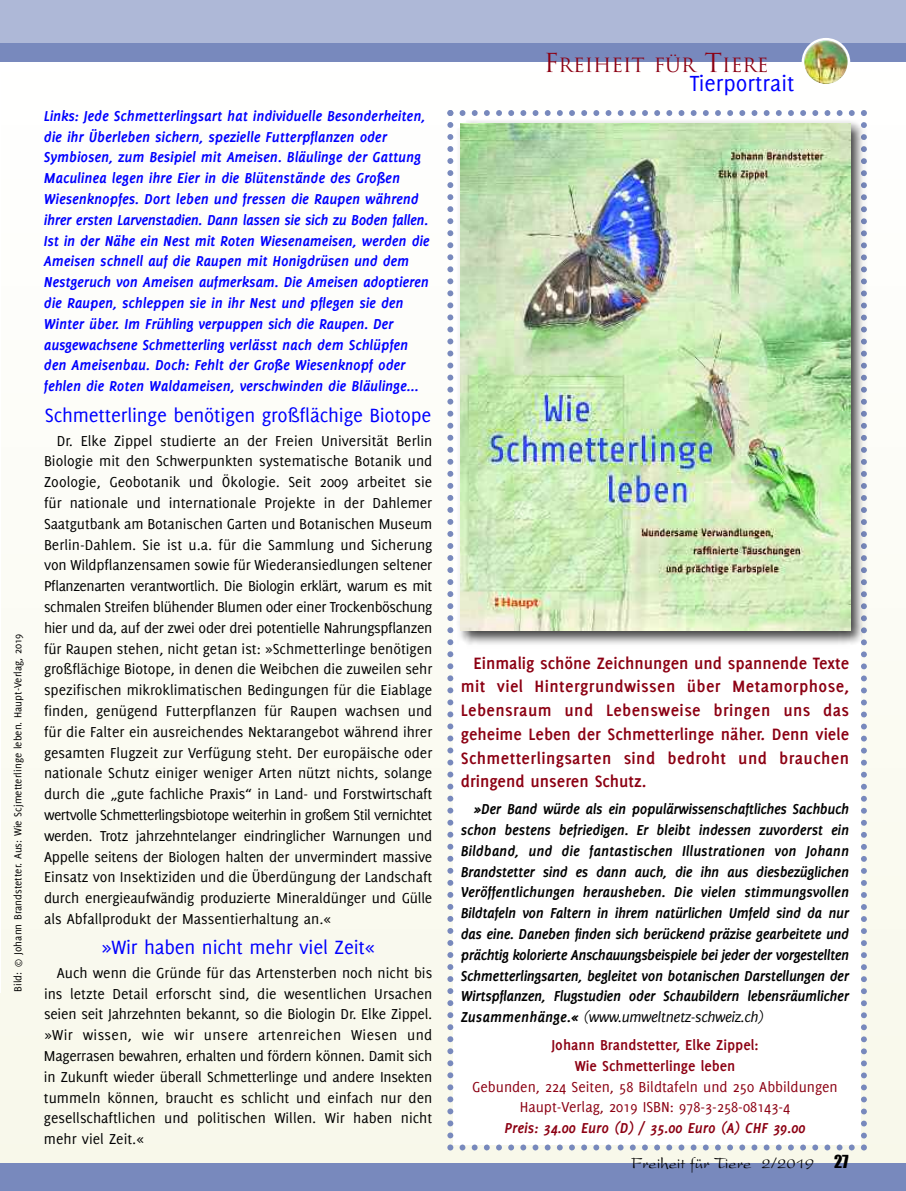
<style>
.page{position:relative;width:906px;height:1191px;background:#fff}
.page>*{position:absolute;margin:0;border:0;box-sizing:border-box;transform-origin:0 0}
.t1{font:24px "Delicious";color:#00f}
.t2{font:21px "Delicious";letter-spacing:-.01em;color:#00f}
.t3{font:19.2px "Trajan";color:#8c0013}
.t4{font:700 18px/23.7px "Delicious";letter-spacing:.02em;color:#8c0013;text-align:justify}
.t5{font:16.5px "President";color:#000}
.t6{font:15.75px/20.9px "Delicious";color:#000;text-align:justify}
.t7{font:italic 700 15.75px/20.9px "Delicious";letter-spacing:-.01em;color:#00f}
.t8{font:italic 700 15.75px/20.9px "Delicious";letter-spacing:-.025em;color:#000;text-align:justify}
.t9{font:15.75px/20.9px "Delicious";color:#8c0013;text-align:center}
.t10{font:700 15.75px/20.9px "Delicious";color:#8c0013;text-align:center}
.t11{font:italic 700 15.75px "Delicious";color:#8c0013}
.t12{font:11.25px "Delicious";color:#000}
.s1{font-size:25.5px}
.s2{font-weight:400}
.s3{font-family:"Impact"}
</style>
<div class="page">
<div style="left:0;top:55px;width:906px;height:1135px;background:#fcfcf5"></div>
<hr style="left:0;top:58px;width:1px;height:935px;background:#fff">
<div style="left:0;top:1163px;width:906px;height:28px;background:#7889bd"></div>
<div style="left:0;top:0;width:906px;height:44px;background:#aeb8d7"></div>
<div style="left:0;top:43px;width:906px;height:18px;background:#7889bd"></div>
<img style="left:801px;top:38px;width:49px;height:46px">
<div style="left:447px;top:110px;width:420px;height:1040px;background:#fff"></div>
<img style="left:454px;top:117px;width:413px;height:552px">
<img style="left:461px;top:123px;width:389px;height:507px">
<p class="t12" style="left:14px;top:991px;width:359px;rotate:-90deg">Bild: © Johann Brandstetter. Aus: Wie Scjmetterlinge leben. Haupt-Verlag, 2019</p>
<p class="t7" style="left:44px;top:106px;width:387px">Links: Jede Schmetterlingsart hat individuelle Besonderheiten, die ihr Überleben sichern, spezielle Futterpflanzen oder Symbiosen, zum Besipiel mit Ameisen. Bläulinge der Gattung Maculinea legen ihre Eier in die Blütenstände des Großen Wiesenknopfes. Dort leben und fressen die Raupen während ihrer ersten Larvenstadien. Dann lassen sie sich zu Boden fallen.<br>Ist in der Nähe ein Nest mit Roten Wiesenameisen, werden die Ameisen schnell auf die Raupen mit Honigdrüsen und dem Nestgeruch von Ameisen aufmerksam. Die Ameisen adoptieren die Raupen, schleppen sie in ihr Nest und pflegen sie den Winter über. Im Frühling verpuppen sich die Raupen. Der ausgewachsene Schmetterling verlässt nach dem Schlüpfen den Ameisenbau. Doch: Fehlt der Große Wiesenknopf oder fehlen die Roten Waldameisen, verschwinden die Bläulinge...</p>
<h2 class="t2" style="left:45px;top:407px;width:388px">Schmetterlinge benötigen großflächige Biotope</h2>
<p class="t6" style="left:44px;top:431px;width:390px;text-indent:13px">Dr. Elke Zippel studierte an der Freien Universität Berlin Biologie mit den Schwerpunkten systematische Botanik und Zoologie, Geobotanik und Ökologie. Seit 2009 arbeitet sie für nationale und internationale Projekte in der Dahlemer Saatgutbank am Botanischen Garten und Botanischen Museum Berlin-Dahlem. Sie ist u.a. für die Sammlung und Sicherung von Wildpflanzensamen sowie für Wiederansiedlungen seltener Pflanzenarten verantwortlich. Die Biologin erklärt, warum es mit schmalen Streifen blühender Blumen oder einer Trockenböschung hier und da, auf der zwei oder drei potentielle Nahrungspflanzen für Raupen stehen, nicht getan ist: »Schmetterlinge benötigen großflächige Biotope, in denen die Weibchen die zuweilen sehr spezifischen mikroklimatischen Bedingungen für die Eiablage finden, genügend Futterpflanzen für Raupen wachsen und für die Falter ein ausreichendes Nektarangebot während ihrer gesamten Flugzeit zur Verfügung steht. Der europäische oder nationale Schutz einiger weniger Arten nützt nichts, solange durch die „gute fachliche Praxis“ in Land- und Forstwirtschaft wertvolle Schmetterlingsbiotope weiterhin in großem Stil vernichtet werden. Trotz jahrzehntelanger eindringlicher Warnungen und Appelle seitens der Biologen halten der unvermindert massive Einsatz von Insektiziden und die Überdüngung der Landschaft durch energieaufwändig produzierte Mineraldünger und Gülle als Abfallprodukt der Massentierhaltung an.«</p>
<h2 class="t2" style="left:101px;top:939px;width:276px">»Wir haben nicht mehr viel Zeit«</h2>
<p class="t6" style="left:44px;top:963px;width:390px;text-indent:13px">Auch wenn die Gründe für das Artensterben noch nicht bis ins letzte Detail erforscht sind, die wesentlichen Ursachen seien seit Jahrzehnten bekannt, so die Biologin Dr. Elke Zippel. »Wir wissen, wie wir unsere artenreichen Wiesen und Magerrasen bewahren, erhalten und fördern können. Damit sich in Zukunft wieder überall Schmetterlinge und andere Insekten tummeln können, braucht es schlicht und einfach nur den gesellschaftlichen und politischen Willen. Wir haben nicht mehr viel Zeit.«</p>
<p class="t3" style="left:544px;top:54px;width:226px"><span class="s1">F</span>REIHEIT FÜR <span class="s1">T</span>IERE</p>
<h1 class="t1" style="left:690px;top:74px;width:106px">Tierportrait</h1>
<p class="t4" style="left:461px;top:652px;width:390px;text-indent:13px">Einmalig schöne Zeichnungen und spannende Texte mit viel Hintergrundwissen über Metamorphose, Lebensraum und Lebensweise bringen uns das geheime Leben der Schmetterlinge näher. Denn viele Schmetterlingsarten sind bedroht und brauchen dringend unseren Schutz.</p>
<p class="t8" style="left:461px;top:799px;width:390px;text-indent:13px">»Der Band würde als ein populärwissenschaftliches Sachbuch schon bestens befriedigen. Er bleibt indessen zuvorderst ein Bildband, und die fantastischen Illustrationen von Johann Brandstetter sind es dann auch, die ihn aus diesbezüglichen Veröffentlichungen herausheben. Die vielen stimmungsvollen Bildtafeln von Faltern in ihrem natürlichen Umfeld sind da nur das eine. Daneben finden sich berückend präzise gearbeitete und prächtig kolorierte Anschauungsbeispiele bei jeder der vorgestellten Schmetterlingsarten, begleitet von botanischen Darstellungen der Wirtspflanzen, Flugstudien oder Schaubildern lebensräumlicher Zusammenhänge.« <span class="s2">(www.umweltnetz-schweiz.ch)</span></p>
<p class="t10" style="left:551px;top:1035px;width:209px">Johann Brandstetter, Elke Zippel:<br>Wie Schmetterlinge leben</p>
<p class="t9" style="left:472px;top:1077px;width:367px">Gebunden, 224 Seiten, 58 Bildtafeln und 250 Abbildungen<br>Haupt-Verlag, 2019 ISBN: 978-3-258-08143-4</p>
<p class="t11" style="left:504px;top:1122px;width:303px">Preis: 34.00 Euro (D) / 35.00 Euro (A) CHF 39.00</p>
<p class="t5" style="left:631px;top:1158px;width:219px">Freiheit für Tiere 2/2019 <span class="s3">27</span></p>
</div>
